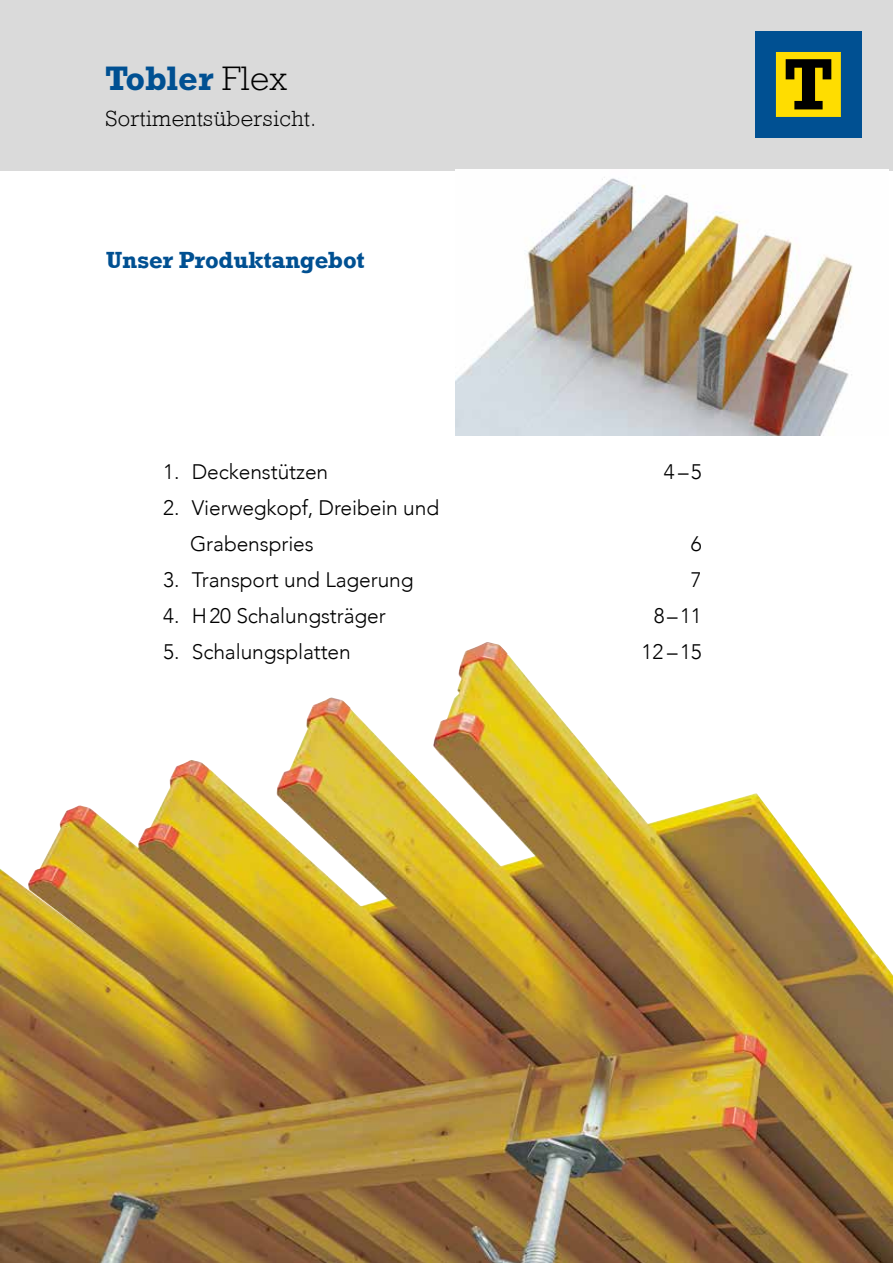
<style>
.page{position:relative;width:893px;height:1263px;background:#fff}
.page>*{position:absolute;margin:0;border:0;box-sizing:border-box;transform-origin:0 0}
.t1{font:700 34.5px "Rockwell Std";color:#005092}
.t2{font:700 24px "M Rockwell";letter-spacing:-.01em;color:#005092}
.t3{font:300 22.5px "M Rockwell";letter-spacing:.02em;color:#000}
.t4{font:300 21px/36px "Avenir";letter-spacing:-.005em;color:#000}
.s1{font-weight:300;color:#000}
</style>
<div class="page">
<div style="left:0;top:0;width:893px;height:170px;background:#dadada"></div>
<div style="left:755px;top:31px;width:107px;height:107px;background:#005092"></div>
<div style="left:776px;top:52px;width:64px;height:64px;background:#fd0"></div>
<div style="left:776px;top:52px;width:65px;height:65px;border:1px solid #fd0"></div>
<svg style="left:786px;top:59px;width:45px;height:50px"></svg>
<img style="left:0;top:642px;width:893px;height:621px">
<img style="left:455px;top:177px;width:398px;height:258px">
<h1 class="t1" style="left:105px;top:58px;width:184px">Tobler <span class="s1">Flex</span></h1>
<p class="t3" style="left:105px;top:106px;width:213px">Sortimentsübersicht.</p>
<p class="t2" style="left:106px;top:246px;width:260px">Unser Produktangebot</p>
<p class="t4" style="left:163px;top:454px;width:166px">1. Deckenstützen</p>
<p class="t4" style="left:664px;top:454px;width:40px">4–5</p>
<p class="t4" style="left:190px;top:490px;width:251px;text-indent:-27px">2. Vierwegkopf, Dreibein und<br>Grabenspries</p>
<p class="t4" style="left:691px;top:526px;width:12px">6</p>
<p class="t4" style="left:163px;top:562px;width:252px">3. Transport und Lagerung</p>
<p class="t4" style="left:691px;top:562px;width:12px">7</p>
<p class="t4" style="left:163px;top:598px;width:224px">4. H20 Schalungsträger</p>
<p class="t4" style="left:654px;top:598px;width:49px">8–11</p>
<p class="t4" style="left:163px;top:634px;width:189px">5. Schalungsplatten</p>
<p class="t4" style="left:642px;top:634px;width:62px">12 –15</p>
</div>
